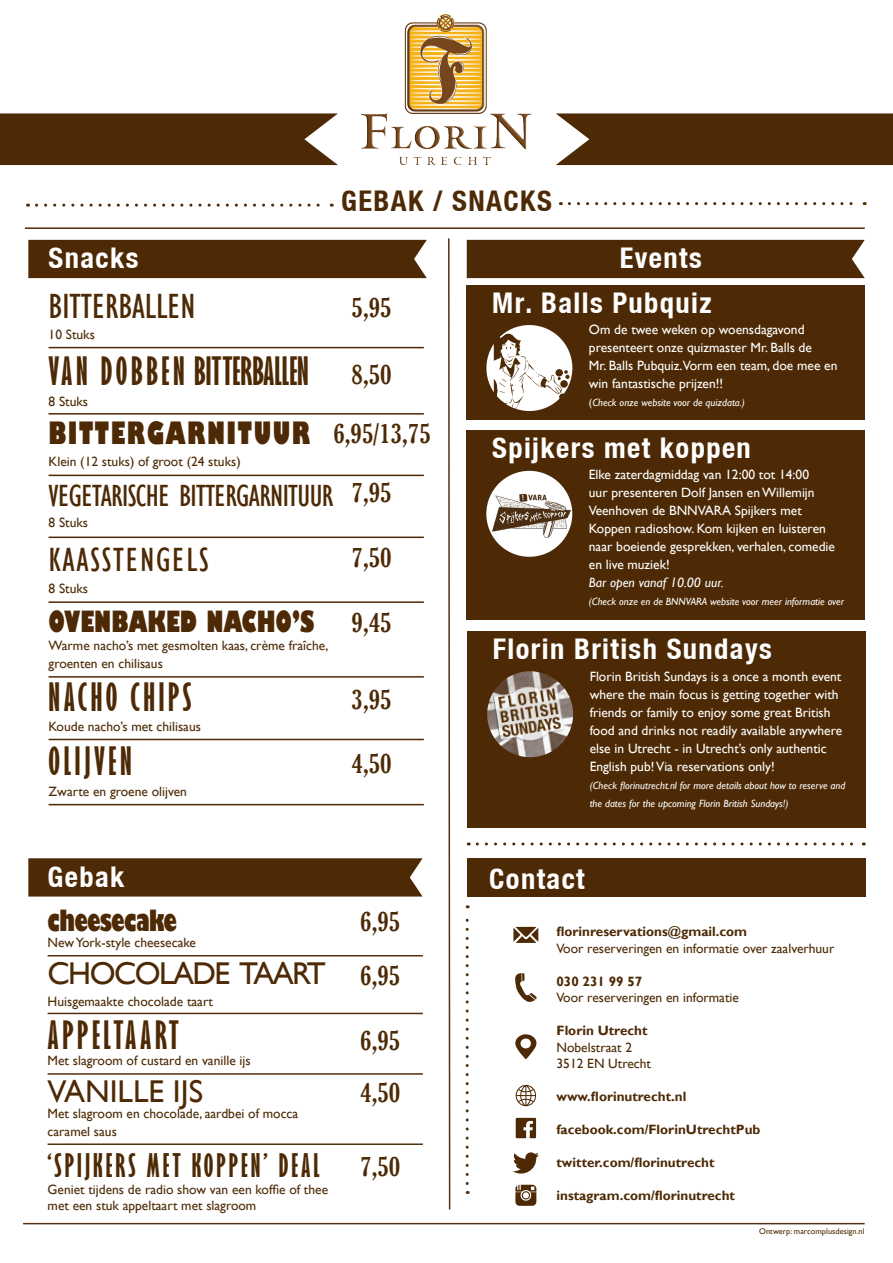
<style>
.page{position:relative;width:893px;height:1263px;background:#fff}
.page>*{position:absolute;margin:0;border:0;box-sizing:border-box;transform-origin:0 0}
.t1{font:700 extra-condensed 36px "Gill Sans";letter-spacing:.1em;color:#4d2a05}
.t2{font:700 extra-condensed 36px "Gill Sans";color:#4d2a05}
.t3{font:condensed 36px "Gill Sans";color:#4d2a05}
.t4{font:condensed 34.5px "Gill Sans";letter-spacing:.05em;color:#4d2a05}
.t5{font:condensed 31.5px "Gill Sans";letter-spacing:-.02em;color:#4d2a05}
.t6{font:31.5px "Gill Sans";letter-spacing:-.05em;color:#4d2a05}
.t7{font:31.5px "Gill Sans";color:#4d2a05}
.t8{font:700 extra-condensed 30px "Gill Sans";letter-spacing:.1em;color:#4d2a05}
.t9{font:800 condensed 30px "Gill Sans";letter-spacing:.05em;color:#4d2a05}
.t10{font:700 condensed 28.5px "Helvetica Neue LT";letter-spacing:.05em;color:#fff}
.t11{font:800 condensed 28.5px "Gill Sans";color:#4d2a05}
.t12{font:700 condensed 28.5px "Helvetica Neue LT";letter-spacing:.05em;color:#4d2a05}
.t13{font:800 condensed 28.5px "Gill Sans";letter-spacing:-.025em;color:#4d2a05}
.t14{font:27px "Thyssen J";color:#4d2a05}
.t15{font:13.5px/18px "Gill Sans";color:#fff}
.t16{font:13.5px/18px "Gill Sans";color:#4d2a05}
.t17{font:700 13.5px "Gill Sans";color:#4d2a05}
.t18{font:italic 13.5px "Gill Sans";color:#fff}
.t19{font:italic 10.5px/18px "Gill Sans";color:#fff}
.t20{font:8.25px "Gill Sans";letter-spacing:.01em;color:#4d2a05}
.s1{font-style:normal}
</style>
<div class="page">
<div style="left:467px;top:240px;width:398px;height:38px;background:#4d2a05"></div>
<hr style="left:48px;top:955px;width:375px;height:1px;background:#512f13">
<hr style="left:48px;top:1013px;width:375px;height:1px;background:#512f13">
<hr style="left:48px;top:1073px;width:375px;height:2px;background:#512f13">
<div style="left:28px;top:858px;width:395px;height:38px;background:#4d2a05"></div>
<div style="left:0;top:113px;width:338px;height:52px;background:#4d2a05"></div>
<svg style="left:556px;top:113px;width:337px;height:52px;background:#573613"></svg>
<hr style="left:25px;top:227px;width:840px;height:2px;background:#4d2a05">
<svg style="left:36px;top:204px;width:296px;height:3px"></svg>
<svg style="left:569px;top:202px;width:296px;height:3px"></svg>
<img style="left:362px;top:14px;width:169px;height:150px">
<svg style="left:448px;top:238px;width:3px;height:972px"></svg>
<div style="left:467px;top:858px;width:399px;height:39px;background:#4d2a05"></div>
<svg style="left:466px;top:905px;width:3px;height:278px"></svg>
<svg style="left:513px;top:927px;width:25px;height:16px"></svg>
<svg style="left:515px;top:973px;width:22px;height:29px"></svg>
<svg style="left:515px;top:1034px;width:22px;height:25px"></svg>
<svg style="left:516px;top:1118px;width:20px;height:20px"></svg>
<svg style="left:515px;top:1185px;width:21px;height:21px"></svg>
<svg style="left:513px;top:1152px;width:26px;height:22px"></svg>
<svg style="left:516px;top:1085px;width:20px;height:21px"></svg>
<div style="left:28px;top:240px;width:399px;height:38px;background:#4d2a05"></div>
<hr style="left:49px;top:347px;width:375px;height:1px;background:#4d2a05">
<hr style="left:49px;top:413px;width:375px;height:2px;background:#4d2a05">
<hr style="left:49px;top:475px;width:375px;height:1px;background:#4d2a05">
<hr style="left:49px;top:601px;width:375px;height:2px;background:#4d2a05">
<hr style="left:49px;top:676px;width:375px;height:2px;background:#4d2a05">
<hr style="left:49px;top:739px;width:375px;height:1px;background:#4d2a05">
<hr style="left:49px;top:804px;width:375px;height:1px;background:#4d2a05">
<hr style="left:23px;top:1223px;width:842px;height:1px;background:#512f13">
<hr style="left:48px;top:1143px;width:375px;height:2px;background:#512f13">
<div style="left:467px;top:285px;width:398px;height:134px;background:#4d2a05"></div>
<svg style="left:486px;top:325px;width:86px;height:86px"></svg>
<svg style="left:494px;top:332px;width:78px;height:79px"></svg>
<svg style="left:477px;top:842px;width:387px;height:3px"></svg>
<div style="left:467px;top:430px;width:398px;height:190px;background:#4d2a05"></div>
<div style="left:486px;top:471px;width:86px;height:86px;background:#fff;border-radius:50%"></div>
<img style="left:488px;top:488px;width:85px;height:51px">
<div style="left:467px;top:631px;width:399px;height:197px;background:#4d2a05"></div>
<img style="left:487px;top:671px;width:87px;height:87px">
<hr style="left:49px;top:536px;width:375px;height:2px;background:#4d2a05">
<p class="t10" style="left:49px;top:240px;width:91px">Snacks</p>
<p class="t3" style="left:49px;top:285px;width:149px">BITTERBALLEN</p>
<p class="t16" style="left:49px;top:326px;width:48px">10 Stuks</p>
<p class="t2" style="left:49px;top:349px;width:262px">VAN DOBBEN BITTERBALLEN</p>
<p class="t16" style="left:49px;top:393px;width:41px">8 Stuks</p>
<p class="t12" style="left:341px;top:184px;width:212px">GEBAK / SNACKS</p>
<p class="t10" style="left:620px;top:240px;width:84px">Events</p>
<p class="t14" style="left:352px;top:290px;width:42px">5,95</p>
<p class="t14" style="left:352px;top:357px;width:42px">8,50</p>
<p class="t10" style="left:492px;top:285px;width:221px">Mr. Balls Pubquiz</p>
<p class="t15" style="left:589px;top:321px;width:217px">Om de twee weken op woensdagavond</p>
<p class="t15" style="left:589px;top:339px;width:225px">presenteert onze quizmaster Mr. Balls de</p>
<p class="t15" style="left:589px;top:357px;width:250px">Mr. Balls Pubquiz.Vorm een team, doe mee en win fantastische prijzen!!</p>
<p class="t19" style="left:589px;top:394px;width:158px"><span class="s1">(</span>Check onze website voor de quizdata.)</p>
<p class="t9" style="left:49px;top:414px;width:263px">BITTERGARNITUUR</p>
<p class="t16" style="left:49px;top:453px;width:194px">Klein (12 stuks) of groot (24 stuks)</p>
<p class="t14" style="left:333px;top:417px;width:99px">6,95/13,75</p>
<p class="t5" style="left:49px;top:477px;width:286px">VEGETARISCHE BITTERGARNITUUR</p>
<p class="t16" style="left:49px;top:514px;width:41px">8 Stuks</p>
<p class="t4" style="left:49px;top:539px;width:162px">KAASSTENGELS</p>
<p class="t16" style="left:49px;top:579px;width:41px">8 Stuks</p>
<p class="t11" style="left:49px;top:603px;width:267px">OVENBAKED NACHO’S</p>
<p class="t16" style="left:49px;top:636px;width:281px">Warme nacho’s met gesmolten kaas, crème fraîche, groenten en chilisaus</p>
<p class="t1" style="left:49px;top:675px;width:144px">NACHO CHIPS</p>
<p class="t16" style="left:49px;top:718px;width:154px">Koude nacho’s met chilisaus</p>
<p class="t1" style="left:49px;top:738px;width:85px">OLIJVEN</p>
<p class="t16" style="left:49px;top:783px;width:140px">Zwarte en groene olijven</p>
<p class="t14" style="left:352px;top:475px;width:42px">7,95</p>
<p class="t14" style="left:352px;top:540px;width:42px">7,50</p>
<p class="t14" style="left:352px;top:605px;width:42px">9,45</p>
<p class="t14" style="left:352px;top:682px;width:42px">3,95</p>
<p class="t14" style="left:352px;top:746px;width:42px">4,50</p>
<p class="t10" style="left:48px;top:860px;width:78px">Gebak</p>
<p class="t13" style="left:48px;top:902px;width:131px">cheesecake</p>
<p class="t16" style="left:48px;top:934px;width:150px">New York-style cheesecake</p>
<p class="t6" style="left:48px;top:955px;width:280px">CHOCOLADE TAART</p>
<p class="t16" style="left:48px;top:992px;width:167px">Huisgemaakte chocolade taart</p>
<p class="t1" style="left:48px;top:1013px;width:133px">APPELTAART</p>
<p class="t16" style="left:48px;top:1052px;width:205px">Met slagroom of custard en vanille ijs</p>
<p class="t7" style="left:48px;top:1073px;width:157px">VANILLE IJS</p>
<p class="t16" style="left:48px;top:1104px;width:252px">Met slagroom en chocolade, aardbei of mocca</p>
<p class="t16" style="left:48px;top:1122px;width:71px">caramel saus</p>
<p class="t8" style="left:48px;top:1147px;width:274px">‘SPIJKERS MET KOPPEN’ DEAL</p>
<p class="t16" style="left:48px;top:1180px;width:282px">Geniet tijdens de radio show van een koffie of thee</p>
<p class="t16" style="left:48px;top:1196px;width:210px">met een stuk appeltaart met slagroom</p>
<p class="t14" style="left:360px;top:905px;width:42px">6,95</p>
<p class="t14" style="left:360px;top:958px;width:42px">6,95</p>
<p class="t14" style="left:360px;top:1023px;width:42px">6,95</p>
<p class="t14" style="left:360px;top:1075px;width:42px">4,50</p>
<p class="t14" style="left:360px;top:1149px;width:42px">7,50</p>
<p class="t10" style="left:492px;top:430px;width:260px">Spijkers met koppen</p>
<p class="t15" style="left:589px;top:466px;width:248px">Elke zaterdagmiddag van 12:00 tot 14:00<br>uur presenteren Dolf Jansen en Willemijn Veenhoven de BNNVARA Spijkers met Koppen radioshow. Kom kijken en luisteren naar boeiende gesprekken, verhalen, comedie en live muziek!</p>
<p class="t18" style="left:589px;top:575px;width:136px">Bar open vanaf 10.00 uur.</p>
<p class="t19" style="left:589px;top:593px;width:257px">(Check onze en de BNNVARA website voor meer informatie over</p>
<p class="t10" style="left:493px;top:632px;width:280px">Florin British Sundays</p>
<p class="t15" style="left:590px;top:667px;width:254px">Florin British Sundays is a once a month event where the main focus is getting together with friends or family to enjoy some great British food and drinks not readily available anywhere else in Utrecht - in Utrecht’s only authentic English pub! Via reservations only!</p>
<p class="t19" style="left:590px;top:776px;width:257px">(Check florinutrecht.nl for more details about how to reserve and the dates for the upcoming Florin British Sundays!)</p>
<p class="t10" style="left:489px;top:861px;width:97px">Contact</p>
<p class="t17" style="left:556px;top:924px;width:192px">florinreservations@gmail.com</p>
<p class="t16" style="left:556px;top:939px;width:279px">Voor reserveringen en informatie over zaalverhuur</p>
<p class="t17" style="left:556px;top:973px;width:87px">030 231 99 57</p>
<p class="t16" style="left:556px;top:989px;width:184px">Voor reserveringen en informatie</p>
<p class="t17" style="left:556px;top:1023px;width:93px">Florin Utrecht</p>
<p class="t16" style="left:556px;top:1038px;width:77px">Nobelstraat 2</p>
<p class="t16" style="left:556px;top:1055px;width:96px">3512 EN Utrecht</p>
<p class="t17" style="left:556px;top:1089px;width:131px">www.florinutrecht.nl</p>
<p class="t17" style="left:556px;top:1122px;width:205px">facebook.com/FlorinUtrechtPub</p>
<p class="t17" style="left:556px;top:1155px;width:160px">twitter.com/florinutrecht</p>
<p class="t17" style="left:556px;top:1188px;width:180px">instagram.com/florinutrecht</p>
<p class="t20" style="left:759px;top:1227px;width:107px">Ontwerp: marcomplusdesign.nl</p>
</div>
